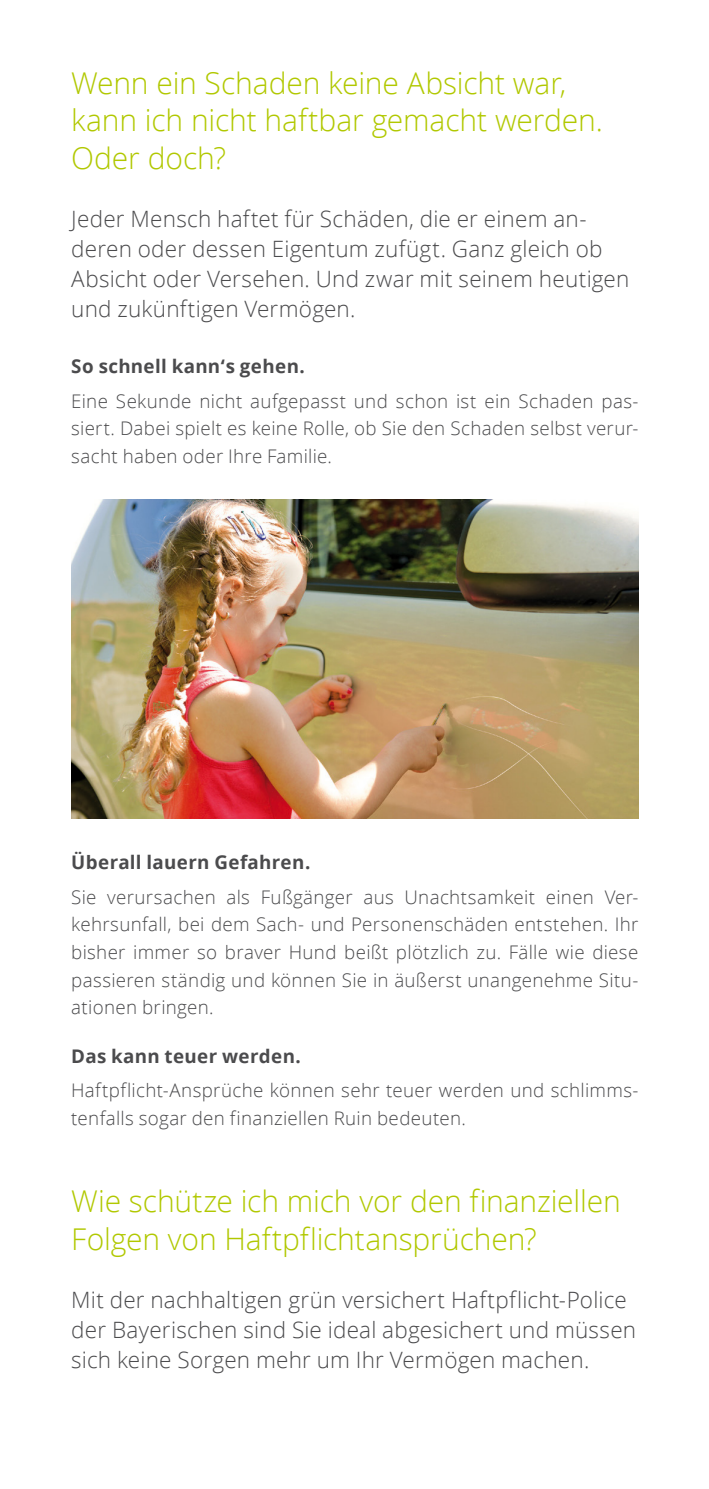
<style>
.page{position:relative;width:709px;height:1489px;background:#fff}
.page>*{position:absolute;margin:0;border:0;box-sizing:border-box;transform-origin:0 0}
.t1{font:300 30px/37.5px "Open Sans";letter-spacing:-.005em;color:#b1c800}
.t2{font:300 22.5px/30px "Open Sans";letter-spacing:.01em;color:#4b4b4d}
.t3{font:300 18.75px/27.5px "Open Sans";letter-spacing:.015em;color:#4b4b4d;text-align:justify}
.t4{font:700 18.75px "Open Sans";letter-spacing:.015em;color:#4b4b4d}
</style>
<div class="page">
<img style="left:71px;top:499px;width:567px;height:319px">
<h1 class="t1" style="left:71px;top:66px;width:533px">Wenn ein Schaden keine Absicht war, kann ich nicht haftbar gemacht werden.<br>Oder doch?</h1>
<p class="t2" style="left:71px;top:205px;width:559px">Jeder Mensch haftet für Schäden, die er einem an&shy;deren oder dessen Eigentum zufügt. Ganz gleich ob Absicht oder Versehen. Und zwar mit seinem heutigen und zukünftigen Vermögen.</p>
<p class="t4" style="left:71px;top:356px;width:235px">So schnell kann‘s gehen.</p>
<p class="t3" style="left:71px;top:388px;width:568px">Eine Sekunde nicht aufgepasst und schon ist ein Schaden pas&shy;siert. Dabei spielt es keine Rolle, ob Sie den Schaden selbst verur&shy;sacht haben oder Ihre Familie.</p>
<p class="t4" style="left:71px;top:852px;width:241px">Überall lauern Gefahren.</p>
<p class="t3" style="left:71px;top:884px;width:568px">Sie verursachen als Fußgänger aus Unachtsamkeit einen Ver&shy;kehrsunfall, bei dem Sach- und Personenschäden entstehen. Ihr bisher immer so braver Hund beißt plötzlich zu. Fälle wie diese passieren ständig und können Sie in äußerst unangenehme Situ&shy;ationen bringen.</p>
<p class="t4" style="left:71px;top:1045px;width:231px">Das kann teuer werden.</p>
<p class="t3" style="left:71px;top:1077px;width:568px">Haftpflicht-Ansprüche können sehr teuer werden und schlimms&shy;tenfalls sogar den finanziellen Ruin bedeuten.</p>
<h1 class="t1" style="left:71px;top:1183px;width:551px">Wie schütze ich mich vor den finanziellen<br>Folgen von Haftpflichtansprüchen?</h1>
<p class="t2" style="left:71px;top:1285px;width:566px">Mit der nachhaltigen grün versichert Haftpflicht-Police der Bayerischen sind Sie ideal abgesichert und müssen sich keine Sorgen mehr um Ihr Vermögen machen.</p>
</div>
